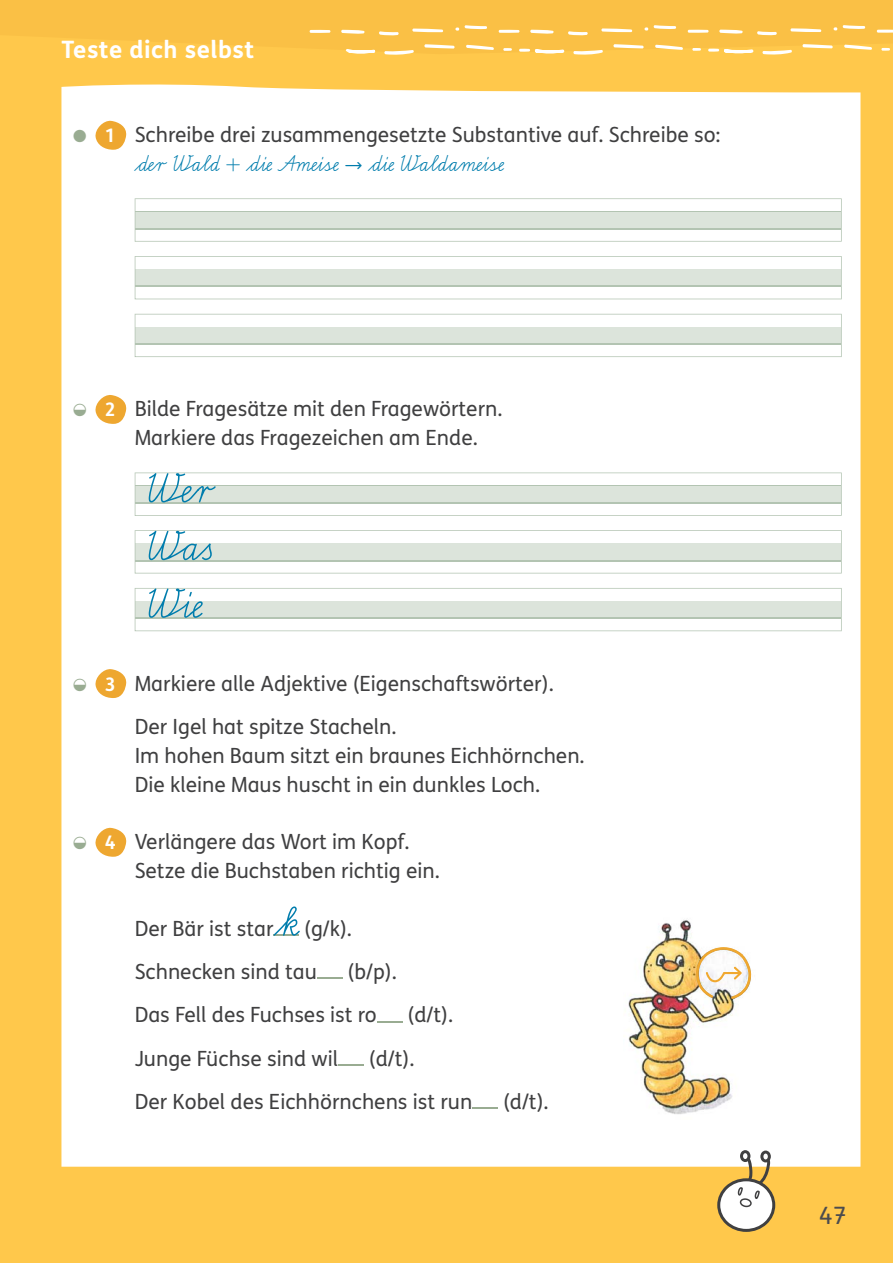
<style>
.page{position:relative;width:893px;height:1263px;background:#fff}
.page>*{position:absolute;margin:0;border:0;box-sizing:border-box;transform-origin:0 0}
.t1{font:50.85px/57.6px "Schulklett 05 OTC";color:#007dad}
.t2{font:27.75px "Schulklett 05 OTC";color:#007dad}
.t3{font:700 24px "FS Klett GSV";letter-spacing:.02em;color:#fff}
.t4{font:24px "FS Klett GSV";color:#4c4c4e}
.t5{font:21px/43.3px "FS Klett GSV";color:#404041}
.t6{font:700 18.75px "FS Klett GSV";color:#fff}
</style>
<div class="page">
<div style="left:0;top:0;width:893px;height:1262px;background:#ffc84b"></div>
<div style="left:61px;top:84px;width:799px;height:1083px;background:#fff"></div>
<svg style="left:309px;top:25px;width:584px;height:30px"></svg>
<svg style="left:717px;top:1150px;width:58px;height:82px"></svg>
<svg style="left:135px;top:198px;width:707px;height:44px;background:#eaeee9"></svg>
<svg style="left:135px;top:256px;width:707px;height:43px;background:#ecf0eb"></svg>
<svg style="left:135px;top:314px;width:707px;height:43px;background:#ecf0eb"></svg>
<svg style="left:135px;top:473px;width:707px;height:43px;background:#eaefea"></svg>
<svg style="left:135px;top:530px;width:707px;height:44px;background:#ebefea"></svg>
<svg style="left:135px;top:588px;width:707px;height:43px;background:#ecf0eb"></svg>
<hr style="left:273px;top:934px;width:26px;height:2px;background:#99ac92">
<svg style="left:317px;top:978px;width:25px;height:1px"></svg>
<svg style="left:377px;top:1021px;width:25px;height:1px"></svg>
<hr style="left:338px;top:1064px;width:26px;height:2px;background:#99ac92">
<hr style="left:472px;top:1107px;width:26px;height:2px;background:#99ac92">
<svg style="left:94px;top:120px;width:33px;height:30px"></svg>
<svg style="left:94px;top:394px;width:33px;height:30px"></svg>
<svg style="left:94px;top:668px;width:33px;height:30px"></svg>
<svg style="left:94px;top:827px;width:33px;height:30px"></svg>
<img style="left:624px;top:913px;width:131px;height:206px">
<svg style="left:696px;top:947px;width:55px;height:52px;background:#ede0c9"></svg>
<svg style="left:345px;top:162px;width:17px;height:7px"></svg>
<svg style="left:74px;top:130px;width:12px;height:12px"></svg>
<svg style="left:74px;top:404px;width:12px;height:13px"></svg>
<svg style="left:74px;top:678px;width:12px;height:13px"></svg>
<svg style="left:74px;top:837px;width:12px;height:12px"></svg>
<p class="t3" style="left:61px;top:35px;width:194px">Teste dich selbst</p>
<p class="t6" style="left:105px;top:125px;width:13px">1</p>
<p class="t5" style="left:135px;top:115px;width:587px">Schreibe drei zusammengesetzte Substantive auf. Schreibe so:</p>
<h2 class="t2" style="left:135px;top:145px;width:370px">der Wald + die Ameis die Waldameis</h2>
<p class="t6" style="left:105px;top:399px;width:13px">2</p>
<p class="t5" style="left:135px;top:396px;width:369px;line-height:28.8px">Bilde Fragesätze mit den Fragewörtern.<br>Markiere das Fragezeichen am Ende.</p>
<h1 class="t1" style="left:146px;top:456px;width:69px">Wer</h1>
<h1 class="t1" style="left:146px;top:514px;width:72px">Was<br>Wie</h1>
<p class="t6" style="left:105px;top:673px;width:13px">3</p>
<p class="t6" style="left:105px;top:832px;width:13px">4</p>
<p class="t5" style="left:135px;top:663px;width:420px">Markiere alle Adjektive (Eigenschaftswörter).<br>Der Igel hat spitze Stacheln.</p>
<p class="t5" style="left:135px;top:743px;width:451px;line-height:28.8px">Im hohen Baum sitzt ein braunes Eichhörnchen.<br>Die kleine Maus huscht in ein dunkles Loch.</p>
<p class="t5" style="left:135px;top:829px;width:307px;line-height:28.8px">Verlängere das Wort im Kopf.<br>Setze die Buchstaben richtig ein.</p>
<p class="t5" style="left:135px;top:908px;width:140px">Der Bär ist star</p>
<h1 class="t1" style="left:274px;top:889px;width:26px">k</h1>
<p class="t5" style="left:135px;top:908px;width:219px;text-indent:170px">(g/k).<br>Schnecken sind tau</p>
<p class="t5" style="left:135px;top:952px;width:264px;text-indent:213px">(b/p).<br>Das Fell des Fuchses ist ro</p>
<p class="t5" style="left:408px;top:995px;width:47px">(d/t).</p>
<p class="t5" style="left:135px;top:1038px;width:339px;text-indent:234px">(d/t).<br>Der Kobel des Eichhörnchens ist run</p>
<p class="t5" style="left:135px;top:1038px;width:205px">Junge Füchse sind wil</p>
<p class="t5" style="left:503px;top:1082px;width:47px">(d/t).</p>
<p class="t4" style="left:819px;top:1206px;width:29px">47</p>
</div>
